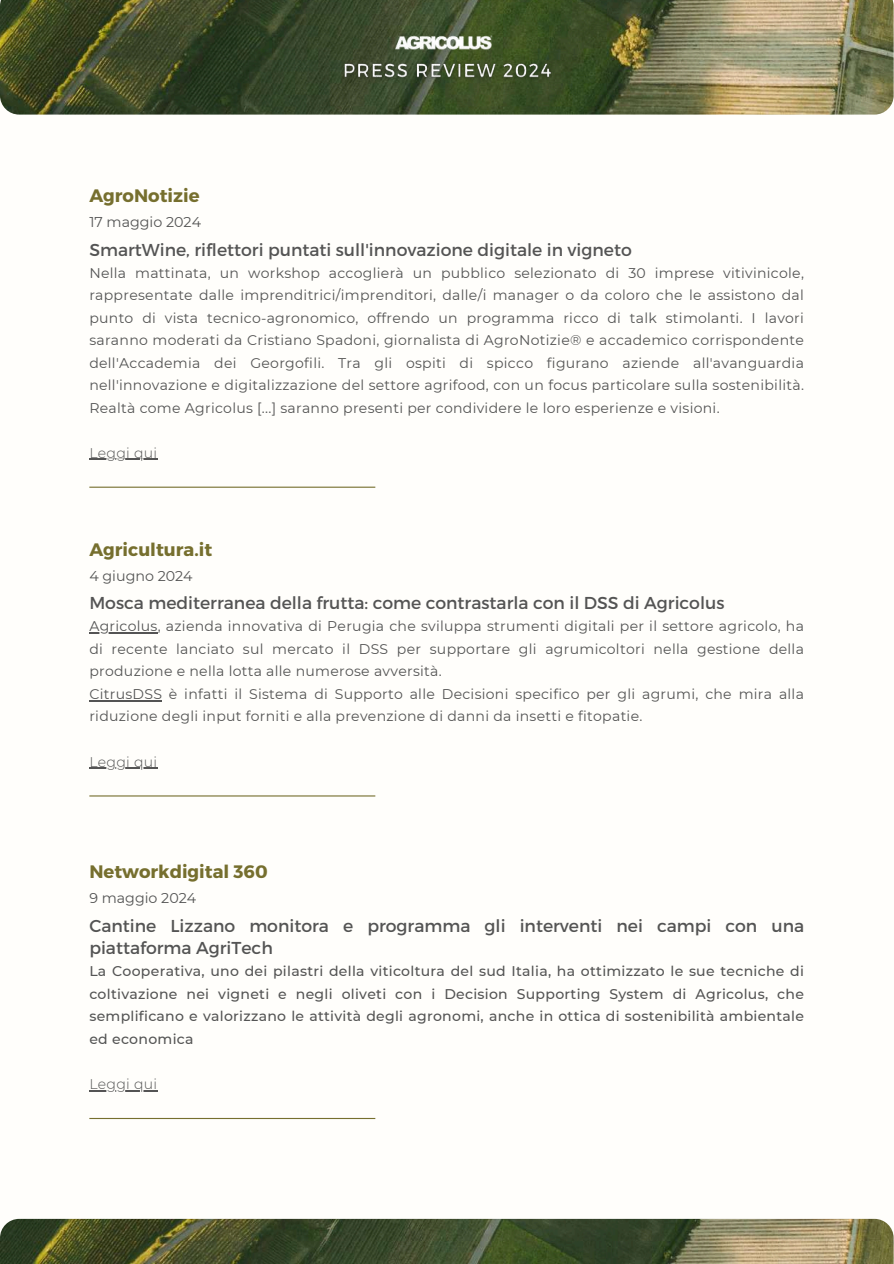
<style>
.page{position:relative;width:894px;height:1264px;background:#fff}
.page>*{position:absolute;margin:0;border:0;box-sizing:border-box;transform-origin:0 0}
.t1{font:700 18px "Montserrat";color:#766f2e}
.t2{font:17.25px/22.5px "Montserrat";color:#545454}
.t3{font:14.25px "Montserrat";color:#545454}
.t4{font:14.1px/22.5px "Montserrat";letter-spacing:.02em;color:#545454;text-align:justify}
.t5{font:500 14.1px/22.5px "Montserrat";letter-spacing:.02em;color:#545454;text-align:justify}
.t6{font:300 14.1px "Montserrat";letter-spacing:.02em;color:#545454}
</style>
<div class="page">
<div style="left:0;top:0;width:893px;height:1263px;background:#fffefb"></div>
<hr style="left:89px;top:459px;width:68px;height:1px;background:#545454">
<hr style="left:89px;top:486px;width:286px;height:2px;background:#766f2e">
<hr style="left:89px;top:632px;width:69px;height:1px;background:#545454">
<hr style="left:89px;top:700px;width:73px;height:1px;background:#545454">
<hr style="left:89px;top:767px;width:68px;height:1px;background:#545454">
<hr style="left:89px;top:795px;width:286px;height:1px;background:#766f2e">
<hr style="left:89px;top:1090px;width:68px;height:1px;background:#545454">
<hr style="left:89px;top:1117px;width:286px;height:2px;background:#766f2e">
<img style="left:0;top:0;width:893px;height:115px">
<img style="left:387px;top:0;width:112px;height:86px">
<img style="left:337px;top:57px;width:220px;height:28px">
<img style="left:0;top:1218px;width:893px;height:45px">
<p class="t1" style="left:89px;top:184px;width:112px">AgroNotizie</p>
<p class="t3" style="left:89px;top:213px;width:113px">17 maggio 2024</p>
<p class="t2" style="left:89px;top:237px;width:544px">SmartWine, riflettori puntati sull'innovazione digitale in vigneto</p>
<p class="t4" style="left:89px;top:261px;width:716px">Nella mattinata, un workshop accoglierà un pubblico selezionato di 30 imprese vitivinicole, rappresentate dalle imprenditrici/imprenditori, dalle/i manager o da coloro che le assistono dal punto di vista tecnico-agronomico, offrendo un programma ricco di talk stimolanti. I lavori saranno moderati da Cristiano Spadoni, giornalista di AgroNotizie® e accademico corrispondente dell'Accademia dei Georgofili. Tra gli ospiti di spicco figurano aziende all'avanguardia nell'innovazione e digitalizzazione del settore agrifood, con un focus particolare sulla sostenibilità.<br>Realtà come Agricolus [...] saranno presenti per condividere le loro esperienze e visioni.</p>
<p class="t6" style="left:89px;top:444px;width:69px">Leggi qui</p>
<p class="t1" style="left:89px;top:537px;width:124px">Agricultura.it</p>
<p class="t3" style="left:89px;top:567px;width:105px">4 giugno 2024</p>
<p class="t2" style="left:89px;top:591px;width:636px">Mosca mediterranea della frutta: come contrastarla con il DSS di Agricolus</p>
<p class="t4" style="left:89px;top:615px;width:716px;text-align:left">Agricolus, azienda innovativa di Perugia che sviluppa strumenti digitali per il settore agricolo, ha di recente lanciato sul mercato il DSS per supportare gli agrumicoltori nella gestione della produzione e nella lotta alle numerose avversità.<br>CitrusDSS è infatti il Sistema di Supporto alle Decisioni specifico per gli agrumi, che mira alla riduzione degli input forniti e alla prevenzione di danni da insetti e fitopatie.</p>
<p class="t6" style="left:89px;top:752px;width:69px">Leggi qui</p>
<p class="t1" style="left:89px;top:860px;width:180px">Networkdigital 360</p>
<p class="t3" style="left:89px;top:889px;width:108px">9 maggio 2024</p>
<p class="t2" style="left:89px;top:913px;width:716px">Cantine Lizzano monitora e programma gli interventi nei campi con una piattaforma AgriTech</p>
<p class="t5" style="left:89px;top:960px;width:716px">La Cooperativa, uno dei pilastri della viticoltura del sud Italia, ha ottimizzato le sue tecniche di coltivazione nei vigneti e negli oliveti con i Decision Supporting System di Agricolus, che semplificano e valorizzano le attività degli agronomi, anche in ottica di sostenibilità ambientale ed economica</p>
<p class="t6" style="left:89px;top:1075px;width:69px">Leggi qui</p>
</div>
